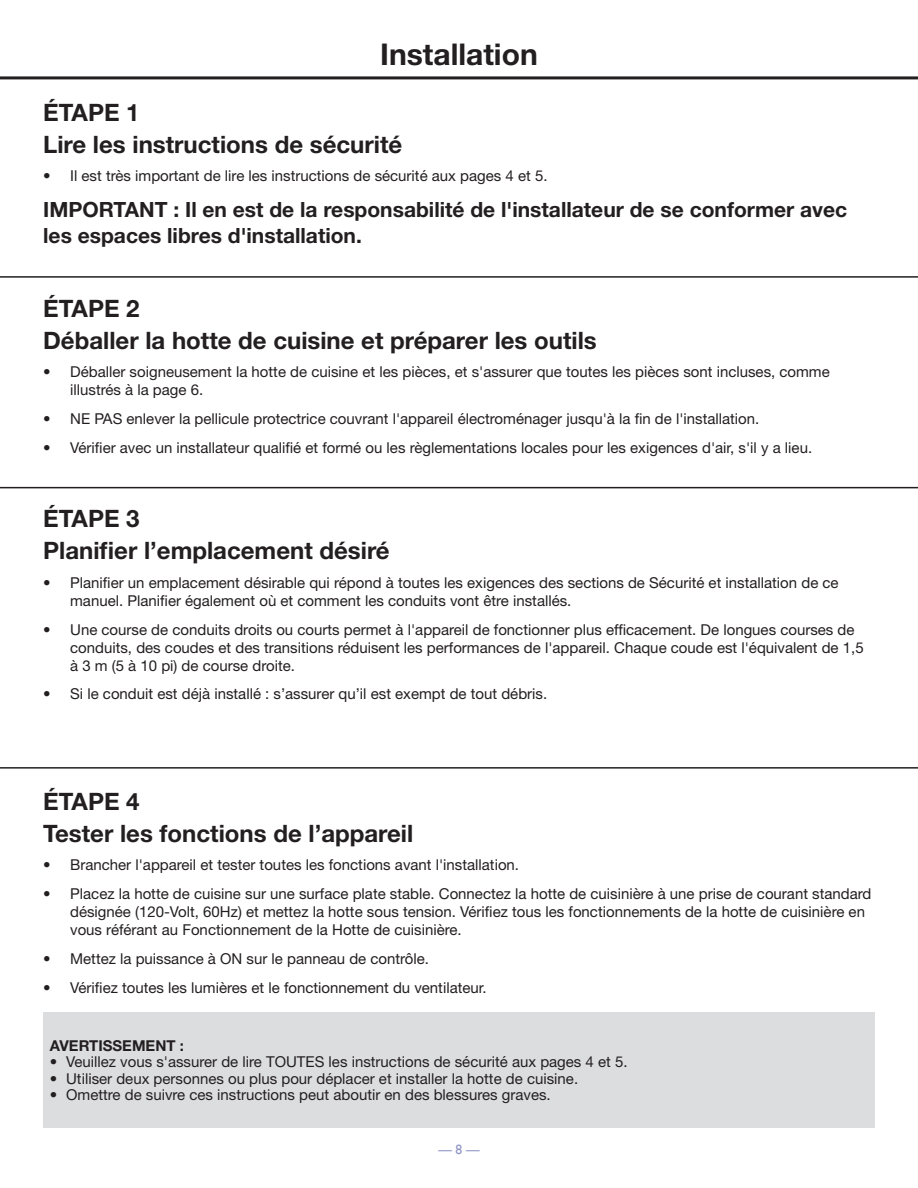
<style>
.page{position:relative;width:918px;height:1188px;background:#fff}
.page>*{position:absolute;margin:0;border:0;box-sizing:border-box;transform-origin:0 0}
.t1{font:700 30px "Helvetica Neue LT Std";color:#231f20}
.t2{font:700 24px "Helvetica Neue LT Std";color:#231f20}
.t3{font:700 21px/25.2px "Helvetica Neue LT Std";color:#231f20}
.B__body_copy{font:15px/18px "Helvetica Neue LT Std";color:#231f20}
.B__body_copy-2{font:700 15px "Helvetica Neue LT Std";color:#231f20}
.t4{font:13.5px "Gill Sans";color:#8e95c3}
</style>
<div class="page">
<hr style="left:0;top:76px;width:918px;height:3px;background:#231f20">
<hr style="left:0;top:276px;width:918px;height:2px;background:#231f20">
<hr style="left:0;top:487px;width:918px;height:1px;background:#231f20">
<hr style="left:0;top:767px;width:918px;height:2px;background:#231f20">
<div style="left:43px;top:1013px;width:832px;height:115px;background:#dcdddf"></div>
<p class="t1" style="left:380px;top:35px;width:159px">Installation</p>
<p class="t2" style="left:43px;top:97px;width:98px">ÉTAPE 1</p>
<p class="t2" style="left:43px;top:129px;width:361px">Lire les instructions de sécurité</p>
<p class="B__body_copy" style="left:43px;top:167px;width:506px">• Il est très important de lire les instructions de sécurité aux pages 4 et 5.</p>
<p class="t3" style="left:43px;top:197px;width:806px">IMPORTANT : Il en est de la responsabilité de l'installateur de se conformer avec les espaces libres d'installation.</p>
<p class="t2" style="left:43px;top:293px;width:98px">ÉTAPE 2</p>
<p class="t2" style="left:43px;top:325px;width:555px">Déballer la hotte de cuisine et préparer les outils</p>
<p class="B__body_copy" style="left:70px;top:363px;width:761px;text-indent:-27px">• Déballer soigneusement la hotte de cuisine et les pièces, et s'assurer que toutes les pièces sont incluses, comme illustrés à la page 6.</p>
<p class="B__body_copy" style="left:43px;top:410px;width:718px">• NE PAS enlever la pellicule protectrice couvrant l'appareil électroménager jusqu'à la fin de l'installation.</p>
<p class="B__body_copy" style="left:43px;top:439px;width:771px">• Vérifier avec un installateur qualifié et formé ou les règlementations locales pour les exigences d'air, s'il y a lieu.</p>
<p class="t2" style="left:43px;top:504px;width:98px">ÉTAPE 3</p>
<p class="t2" style="left:43px;top:536px;width:348px">Planifier l’emplacement désiré</p>
<p class="B__body_copy" style="left:70px;top:573px;width:770px;text-indent:-27px">• Planifier un emplacement désirable qui répond à toutes les exigences des sections de Sécurité et installation de ce manuel. Planifier également où et comment les conduits vont être installés.</p>
<p class="B__body_copy" style="left:70px;top:620px;width:795px;text-indent:-27px">• Une course de conduits droits ou courts permet à l'appareil de fonctionner plus efficacement. De longues courses de conduits, des coudes et des transitions réduisent les performances de l'appareil. Chaque coude est l'équivalent de 1,5 à 3 m (5 à 10 pi) de course droite.</p>
<p class="B__body_copy" style="left:43px;top:685px;width:506px">• Si le conduit est déjà installé : s’assurer qu’il est exempt de tout débris.</p>
<p class="t2" style="left:43px;top:786px;width:98px">ÉTAPE 4</p>
<p class="t2" style="left:43px;top:818px;width:372px">Tester les fonctions de l’appareil</p>
<p class="B__body_copy" style="left:43px;top:856px;width:477px">• Brancher l'appareil et tester toutes les fonctions avant l'installation.</p>
<p class="B__body_copy" style="left:70px;top:885px;width:803px;text-indent:-27px">• Placez la hotte de cuisine sur une surface plate stable. Connectez la hotte de cuisinière à une prise de courant standard désignée (120-Volt, 60Hz) et mettez la hotte sous tension. Vérifiez tous les fonctionnements de la hotte de cuisinière en vous référant au Fonctionnement de la Hotte de cuisinière.</p>
<p class="B__body_copy" style="left:43px;top:949px;width:387px">• Mettez la puissance à ON sur le panneau de contrôle.</p>
<p class="B__body_copy" style="left:43px;top:978px;width:445px">• Vérifiez toutes les lumières et le fonctionnement du ventilateur.</p>
<p class="B__body_copy-2" style="left:50px;top:1036px;width:136px">AVERTISSEMENT :</p>
<p class="B__body_copy" style="left:50px;top:1053px;width:579px">• Veuillez vous s'assurer de lire TOUTES les instructions de sécurité aux pages 4 et 5.</p>
<p class="B__body_copy" style="left:50px;top:1069px;width:530px">• Utiliser deux personnes ou plus pour déplacer et installer la hotte de cuisine.</p>
<p class="B__body_copy" style="left:50px;top:1086px;width:502px">• Omettre de suivre ces instructions peut aboutir en des blessures graves.</p>
<p class="t4" style="left:438px;top:1142px;width:43px">— 8 —</p>
</div>
